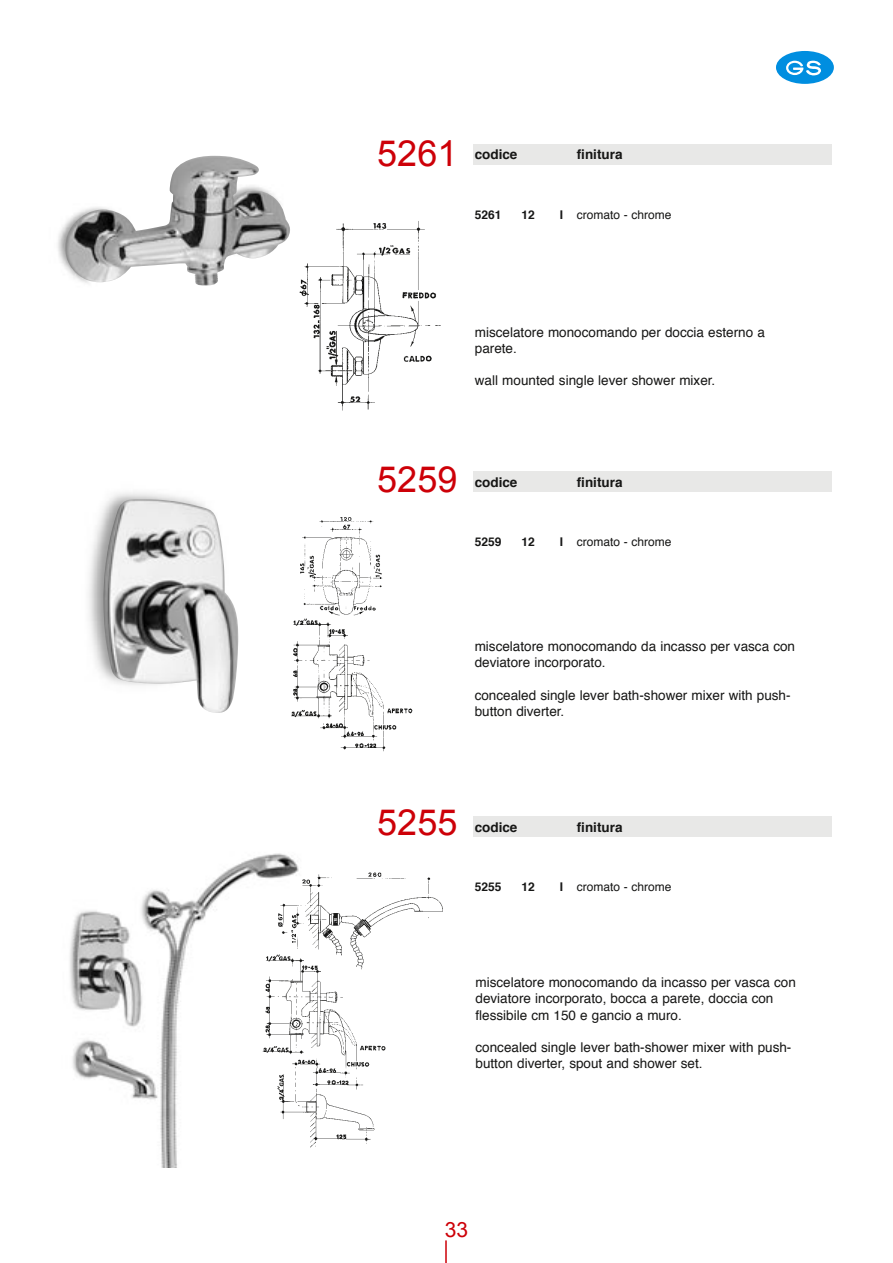
<style>
.page{position:relative;width:893px;height:1263px;background:#fff}
.page>*{position:absolute;margin:0;border:0;box-sizing:border-box;transform-origin:0 0}
.t1{font:36px "Arial";color:#cd0008}
.Normale{font:21px "Arial";color:#cd0008}
.Normale-2{font:13.5px/16.2px "Helvetica";color:#161615}
.Normale-3{font:700 13.5px "Helvetica";color:#161615}
.Normale-4{font:12px "Helvetica";color:#161615}
.Normale-5{font:700 12px "Helvetica";color:#161615}
.s1{font-weight:700}
</style>
<div class="page">
<hr style="left:445px;top:1240px;width:2px;height:23px;background:#cd0008">
<div style="left:776px;top:51px;width:58px;height:33px;background:#008ee0;border-radius:50%"></div>
<svg style="left:786px;top:60px;width:35px;height:16px"></svg>
<img style="left:70px;top:866px;width:164px;height:301px">
<img style="left:88px;top:492px;width:151px;height:184px">
<img style="left:58px;top:225px;width:7px;height:42px">
<img style="left:234px;top:853px;width:209px;height:295px">
<img style="left:65px;top:159px;width:225px;height:127px">
<img style="left:291px;top:517px;width:122px;height:235px">
<div style="left:473px;top:144px;width:359px;height:20px;background:#e8e8e7"></div>
<div style="left:473px;top:471px;width:359px;height:21px;background:#e8e8e7"></div>
<div style="left:473px;top:816px;width:359px;height:21px;background:#e8e8e7"></div>
<img style="left:103px;top:499px;width:135px;height:214px">
<img style="left:299px;top:221px;width:142px;height:190px">
<p class="t1" style="left:377px;top:133px;width:82px">5261</p>
<p class="Normale-3" style="left:475px;top:145px;width:44px">codice</p>
<p class="Normale-3" style="left:577px;top:145px;width:47px">finitura</p>
<p class="Normale-5" style="left:475px;top:206px;width:28px">5261</p>
<p class="Normale-5" style="left:521px;top:206px;width:15px">12</p>
<p class="Normale-4" style="left:560px;top:206px;width:113px"><span class="s1">I</span> cromato - chrome</p>
<p class="Normale-2" style="left:475px;top:325px;width:292px">miscelatore monocomando per doccia esterno a</p>
<p class="Normale-2" style="left:475px;top:341px;width:44px">parete.</p>
<p class="Normale-2" style="left:475px;top:373px;width:242px">wall mounted single lever shower mixer.</p>
<p class="t1" style="left:377px;top:459px;width:82px">5259</p>
<p class="Normale-3" style="left:475px;top:473px;width:44px">codice</p>
<p class="Normale-3" style="left:577px;top:473px;width:47px">finitura</p>
<p class="Normale-5" style="left:475px;top:534px;width:28px">5259</p>
<p class="Normale-5" style="left:521px;top:534px;width:15px">12</p>
<p class="Normale-4" style="left:560px;top:534px;width:113px"><span class="s1">I</span> cromato - chrome</p>
<p class="Normale-2" style="left:475px;top:639px;width:322px">miscelatore monocomando da incasso per vasca con deviatore incorporato.</p>
<p class="Normale-2" style="left:475px;top:688px;width:317px">concealed single lever bath-shower mixer with push&shy;button diverter.</p>
<p class="t1" style="left:377px;top:803px;width:82px">5255</p>
<p class="Normale-3" style="left:475px;top:818px;width:44px">codice</p>
<p class="Normale-3" style="left:577px;top:818px;width:47px">finitura</p>
<p class="Normale-5" style="left:475px;top:878px;width:28px">5255</p>
<p class="Normale-5" style="left:521px;top:878px;width:15px">12</p>
<p class="Normale-4" style="left:560px;top:878px;width:113px"><span class="s1">I</span> cromato - chrome</p>
<p class="Normale-2" style="left:475px;top:975px;width:322px">miscelatore monocomando da incasso per vasca con deviatore incorporato, bocca a parete, doccia con</p>
<p class="Normale-2" style="left:475px;top:1007px;width:208px">flessibile cm 150 e gancio a muro.</p>
<p class="Normale-2" style="left:475px;top:1040px;width:317px">concealed single lever bath-shower mixer with push&shy;button diverter, spout and shower set.</p>
<p class="Normale" style="left:445px;top:1218px;width:25px">33</p>
</div>
